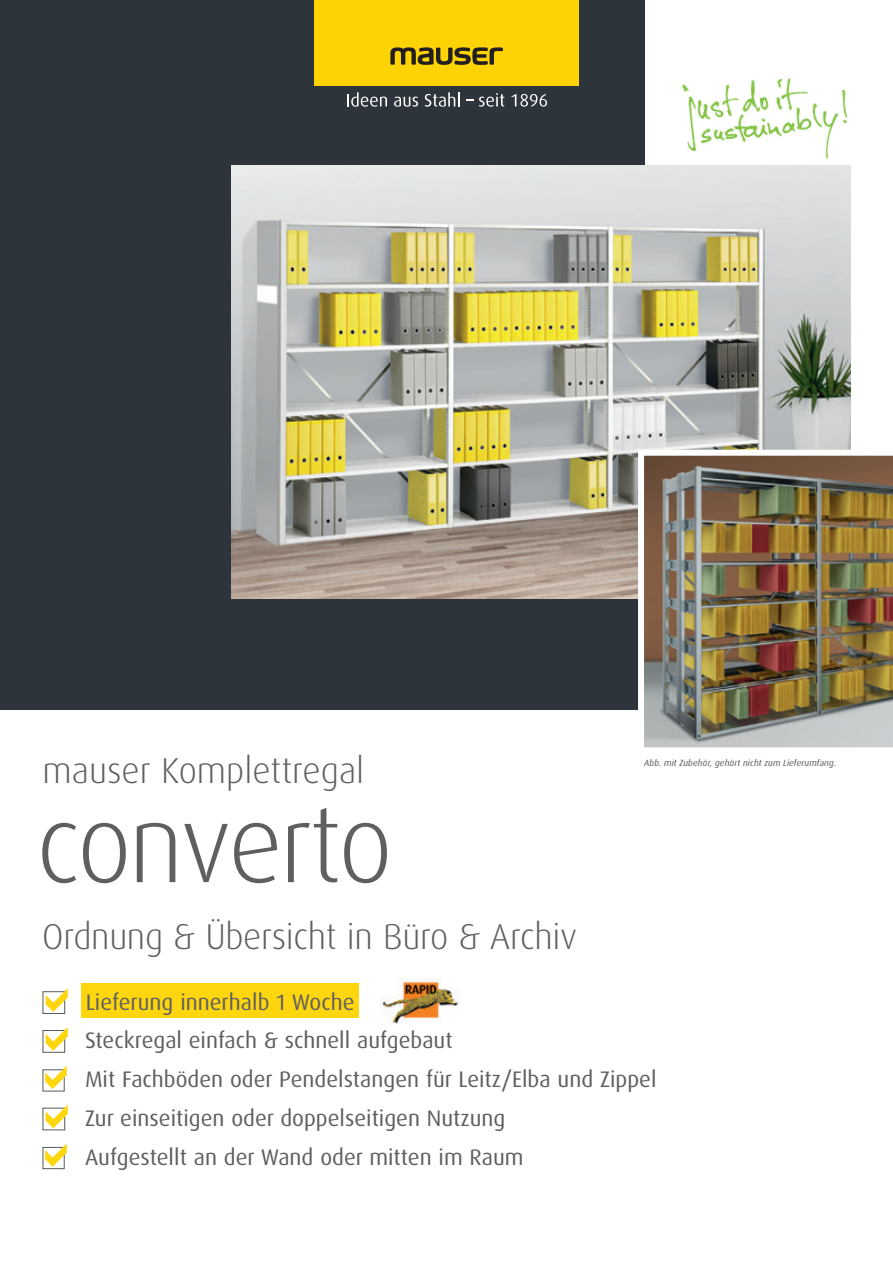
<style>
.page{position:relative;width:893px;height:1263px;background:#fff}
.page>*{position:absolute;margin:0;border:0;box-sizing:border-box;transform-origin:0 0}
.HL_Titel_DAX_OT_light_48pt{font:300 108px "Dax OT";letter-spacing:-.03em;color:#5f5f62}
.HL_DaxOT-Light_18_24pt{font:300 36px "Dax OT";letter-spacing:-.01em;color:#5f5f62}
.HL_DAX_OT_light_18_24pt{font:300 36px "Dax OT";color:#5f5f62}
.HL_DaxOT-Light_18_24pt-2{font:22.5px "Dax OT";color:#5f5f62}
.BU_Dax_OT_italic_8_9pt{font:italic 9px "Dax OT";letter-spacing:.01em;color:#56595a}
</style>
<div class="page">
<div style="left:81px;top:984px;width:278px;height:34px;background:#fed60d"></div>
<div style="left:0;top:0;width:644px;height:709px;background:#2e343c"></div>
<img style="left:232px;top:166px;width:618px;height:432px">
<div style="left:315px;top:0;width:264px;height:85px;background:#fed304"></div>
<svg style="left:390px;top:47px;width:113px;height:18px"></svg>
<svg style="left:347px;top:92px;width:40px;height:15px"></svg>
<svg style="left:394px;top:97px;width:24px;height:10px"></svg>
<svg style="left:425px;top:92px;width:35px;height:15px"></svg>
<svg style="left:479px;top:93px;width:25px;height:14px"></svg>
<svg style="left:511px;top:94px;width:36px;height:13px"></svg>
<svg style="left:46px;top:1027px;width:22px;height:24px"></svg>
<svg style="left:46px;top:1104px;width:22px;height:24px"></svg>
<div style="left:43px;top:991px;width:22px;height:23px;border:1px solid #56595a"></div>
<svg style="left:46px;top:988px;width:22px;height:24px"></svg>
<svg style="left:45px;top:1066px;width:22px;height:23px"></svg>
<div style="left:43px;top:1147px;width:21px;height:22px;border:1px solid #56595a"></div>
<svg style="left:45px;top:1143px;width:22px;height:24px"></svg>
<img style="left:668px;top:78px;width:183px;height:99px">
<img style="left:638px;top:450px;width:255px;height:298px">
<img style="left:379px;top:978px;width:80px;height:46px">
<p class="HL_DAX_OT_light_18_24pt" style="left:43px;top:748px;width:323px">mauser Komplettregal</p>
<p class="HL_Titel_DAX_OT_light_48pt" style="left:36px;top:777px;width:358px">converto</p>
<p class="HL_DaxOT-Light_18_24pt" style="left:42px;top:914px;width:536px">Ordnung &amp; Übersicht in Büro &amp; Archiv</p>
<p class="BU_Dax_OT_italic_8_9pt" style="left:644px;top:757px;width:194px">Abb. mit Zubehör, gehört nicht zum Lieferumfang.</p>
<p class="HL_DaxOT-Light_18_24pt-2" style="left:86px;top:988px;width:270px">Lieferung innerhalb 1 Woche</p>
<p class="HL_DaxOT-Light_18_24pt-2" style="left:85px;top:1026px;width:369px">Steckregal einfach &amp; schnell aufgebaut</p>
<p class="HL_DaxOT-Light_18_24pt-2" style="left:85px;top:1065px;width:573px">Mit Fachböden oder Pendelstangen für Leitz/Elba und Zippel</p>
<p class="HL_DaxOT-Light_18_24pt-2" style="left:85px;top:1104px;width:422px">Zur einseitigen oder doppelseitigen Nutzung</p>
<p class="HL_DaxOT-Light_18_24pt-2" style="left:85px;top:1143px;width:440px">Aufgestellt an der Wand oder mitten im Raum</p>
</div>
